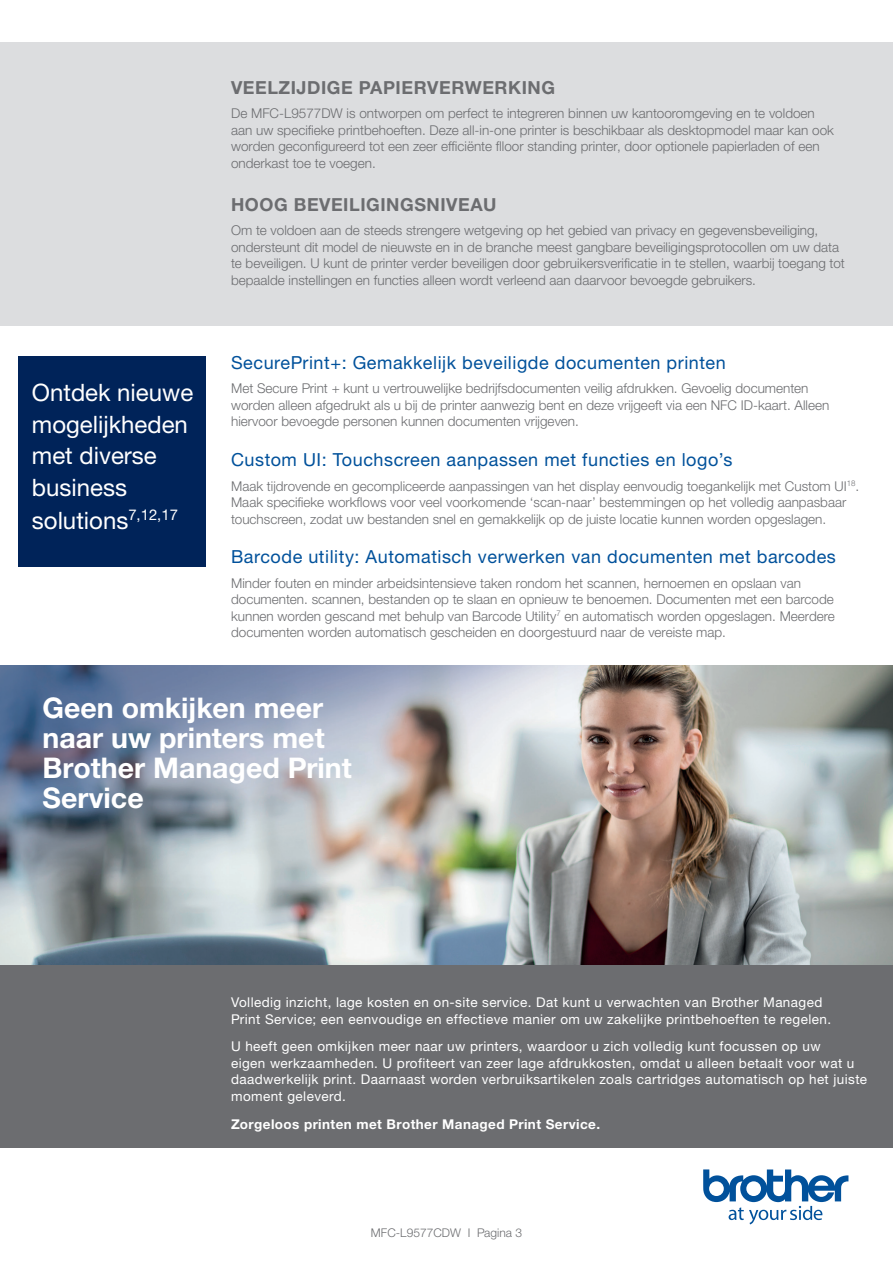
<style>
.page{position:relative;width:893px;height:1263px;background:#fff}
.page>*{position:absolute;margin:0;border:0;box-sizing:border-box;transform-origin:0 0}
.t1{font:700 28.5px/30px "Helvetica Neue LTW1 G";color:#fff}
.t2{font:24px/31.8px "Helvetica Neue LTW1 G";color:#fff}
.t3{font:18px "Helvetica Neue LTW1 G";letter-spacing:.03em;color:#01519b}
.t4{font:700 18px "Helvetica Neue LTW1 G";letter-spacing:.03em;color:#6c6d70}
.t5{font:300 13.5px/16.5px "Helvetica Neue LTW1 G";color:#6c6d70}
.t6{font:13.5px/16.5px "Helvetica Neue LTW1 G";letter-spacing:.03em;color:#fff}
.t7{font:700 13.5px "Helvetica Neue LTW1 G";letter-spacing:.03em;color:#fff}
.t8{font:300 12px "Helvetica Neue LTW1 G";color:#6c6d70}
</style>
<div class="page">
<img style="left:0;top:665px;width:893px;height:300px">
<div style="left:0;top:43px;width:893px;height:283px;background:#dcdddf"></div>
<div style="left:18px;top:356px;width:188px;height:211px;background:#002359"></div>
<div style="left:0;top:965px;width:893px;height:183px;background:#6c6d70"></div>
<svg style="left:703px;top:1169px;width:145px;height:55px"></svg>
<h2 class="t2" style="left:32px;top:377px;width:163px">Ontdek nieuwe mogelijkheden met diverse business solutions<sup>7,12,17</sup></h2>
<h3 class="t4" style="left:231px;top:76px;width:325px">VEELZIJDIGE PAPIERVERWERKING</h3>
<p class="t5" style="left:231px;top:105px;width:604px">De MFC-L9577DW is ontworpen om perfect te integreren binnen uw kantooromgeving en te voldoen aan uw specifieke printbehoeften. Deze all-in-one printer is beschikbaar als desktopmodel maar kan ook worden geconfigureerd tot een zeer efficiënte flloor standing printer, door optionele papierladen of een onderkast toe te voegen.</p>
<h3 class="t4" style="left:231px;top:193px;width:267px">HOOG BEVEILIGINGSNIVEAU</h3>
<p class="t5" style="left:231px;top:222px;width:615px">Om te voldoen aan de steeds strengere wetgeving op het gebied van privacy en gegevensbeveiliging, ondersteunt dit model de nieuwste en in de branche meest gangbare beveiligingsprotocollen om uw data te beveiligen. U kunt de printer verder beveiligen door gebruikersverificatie in te stellen, waarbij toegang tot bepaalde instellingen en functies alleen wordt verleend aan daarvoor bevoegde gebruikers.</p>
<h3 class="t3" style="left:231px;top:351px;width:496px">SecurePrint+: Gemakkelijk beveiligde documenten printen</h3>
<p class="t5" style="left:231px;top:380px;width:600px">Met Secure Print + kunt u vertrouwelijke bedrijfsdocumenten veilig afdrukken. Gevoelig documenten worden alleen afgedrukt als u bij de printer aanwezig bent en deze vrijgeeft via een NFC ID-kaart. Alleen hiervoor bevoegde personen kunnen documenten vrijgeven.</p>
<h3 class="t3" style="left:231px;top:448px;width:503px">Custom UI: Touchscreen aanpassen met functies en logo’s</h3>
<p class="t5" style="left:231px;top:477px;width:630px">Maak tijdrovende en gecompliceerde aanpassingen van het display eenvoudig toegankelijk met Custom UI<sup>18</sup>.<br>Maak specifieke workflows voor veel voorkomende ‘scan-naar’ bestemmingen op het volledig aanpasbaar touchscreen, zodat uw bestanden snel en gemakkelijk op de juiste locatie kunnen worden opgeslagen.</p>
<h3 class="t3" style="left:231px;top:546px;width:606px">Barcode utility: Automatisch verwerken van documenten met barcodes</h3>
<p class="t5" style="left:231px;top:574px;width:605px">Minder fouten en minder arbeidsintensieve taken rondom het scannen, hernoemen en opslaan van documenten. scannen, bestanden op te slaan en opnieuw te benoemen. Documenten met een barcode kunnen worden gescand met behulp van Barcode Utility<sup>7</sup> en automatisch worden opgeslagen. Meerdere documenten worden automatisch gescheiden en doorgestuurd naar de vereiste map.</p>
<h1 class="t1" style="left:43px;top:692px;width:311px">Geen omkijken meer naar uw printers met<br>Brother Managed Print<br>Service</h1>
<p class="t6" style="left:231px;top:994px;width:601px">Volledig inzicht, lage kosten en on-site service. Dat kunt u verwachten van Brother Managed<br>Print Service; een eenvoudige en effectieve manier om uw zakelijke printbehoeften te regelen.</p>
<p class="t6" style="left:231px;top:1038px;width:637px">U heeft geen omkijken meer naar uw printers, waardoor u zich volledig kunt focussen op uw<br>eigen werkzaamheden. U profiteert van zeer lage afdrukkosten, omdat u alleen betaalt voor wat u daadwerkelijk print. Daarnaast worden verbruiksartikelen zoals cartridges automatisch op het juiste moment geleverd.</p>
<p class="t7" style="left:231px;top:1115px;width:371px">Zorgeloos printen met Brother Managed Print Service.</p>
<p class="t8" style="left:371px;top:1226px;width:153px">MFC-L9577CDW I Pagina 3</p>
</div>
